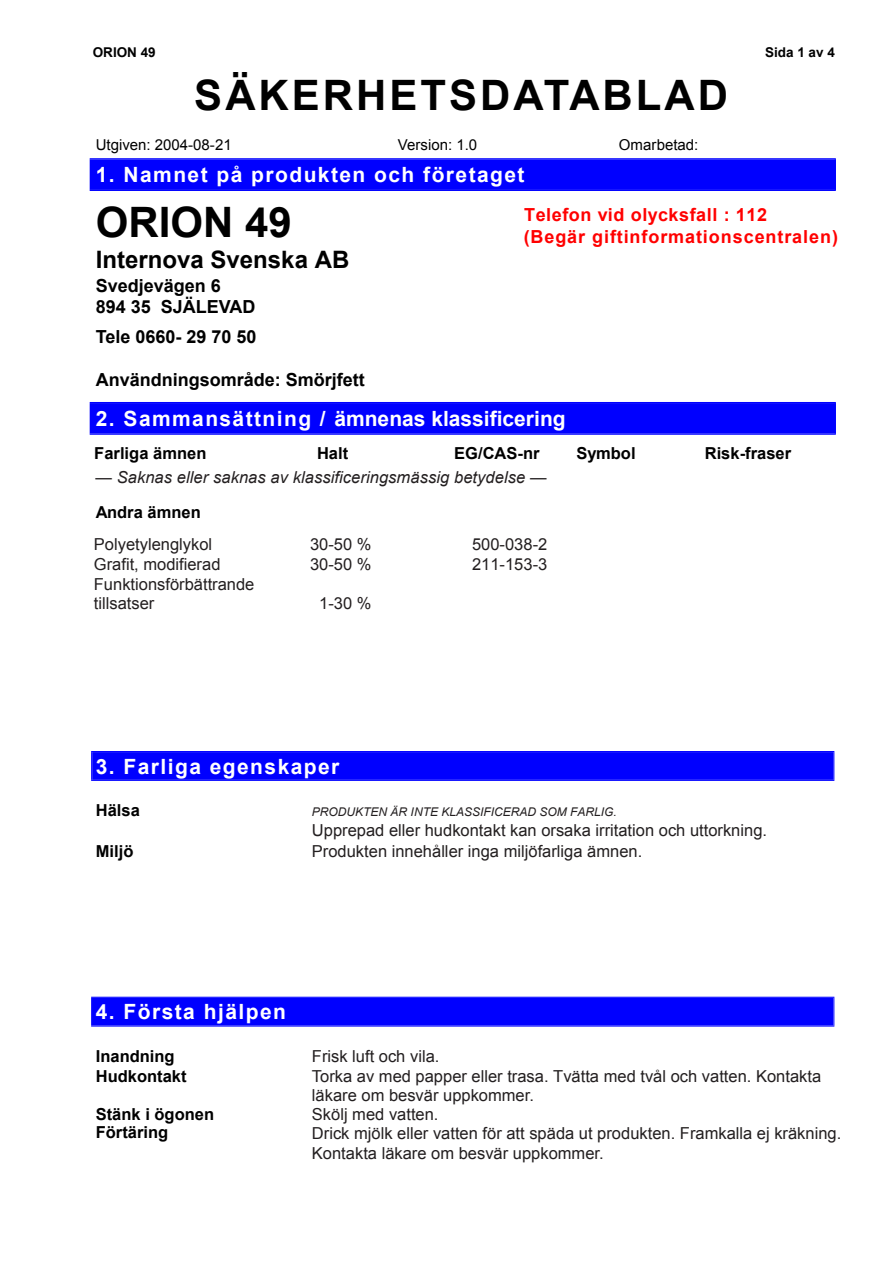
<style>
.page{position:relative;width:893px;height:1263px;background:#fff}
.page>*{position:absolute;margin:0;border:0;box-sizing:border-box;transform-origin:0 0}
.t1{font:700 42px "Arial";letter-spacing:.07em;color:#000}
.t2{font:700 24px "Arial";color:#000}
.t3{font:700 21px "Arial";letter-spacing:.07em;color:#fff}
.t4{font:700 21px "Arial";color:#fff}
.t5{font:700 18px/21.6px "Arial";color:#000}
.t6{font:700 18px/21.3px "Arial";letter-spacing:.045em;color:#f00}
.t7{font:16.5px/19.8px "Arial";color:#231f20}
.t8{font:700 16.5px "Arial";color:#000}
.t9{font:italic 16.5px "Arial";letter-spacing:.005em;color:#231f20}
.t10{font:15px "Arial";color:#000}
.t11{font:700 13.5px "Arial";color:#000}
.t12{font:italic 12px "Arial";color:#231f20}
</style>
<div class="page">
<div style="left:90px;top:159px;width:745px;height:31px;background:#00f"></div>
<hr style="left:90px;top:158px;width:745px;height:1px;background:#00f">
<hr style="left:90px;top:190px;width:745px;height:1px;background:#00f">
<div style="left:90px;top:403px;width:745px;height:31px;background:#00f"></div>
<hr style="left:90px;top:434px;width:745px;height:1px;background:#00f">
<div style="left:92px;top:752px;width:741px;height:28px;background:#00f"></div>
<hr style="left:91px;top:751px;width:743px;height:1px;background:#00f">
<hr style="left:91px;top:780px;width:743px;height:1px;background:#00f">
<svg style="left:91px;top:752px;width:1px;height:28px"></svg>
<svg style="left:833px;top:752px;width:1px;height:28px"></svg>
<div style="left:92px;top:998px;width:741px;height:28px;background:#00f"></div>
<hr style="left:91px;top:997px;width:743px;height:1px;background:#00f">
<hr style="left:91px;top:1026px;width:743px;height:1px;background:#00f">
<svg style="left:91px;top:998px;width:1px;height:28px"></svg>
<svg style="left:833px;top:998px;width:1px;height:28px"></svg>
<hr style="left:90px;top:402px;width:745px;height:1px;background:#00f">
<p class="t11" style="left:93px;top:43px;width:64px">ORION 49</p>
<p class="t11" style="left:765px;top:43px;width:71px">Sida 1 av 4</p>
<p class="t1" style="left:194px;top:67px;width:535px">SÄKERHETSDATABLAD</p>
<p class="t10" style="left:96px;top:135px;width:137px">Utgiven: 2004-08-21</p>
<p class="t10" style="left:398px;top:135px;width:81px">Version: 1.0</p>
<p class="t10" style="left:618px;top:135px;width:81px">Omarbetad:</p>
<p class="t3" style="left:96px;top:161px;width:430px">1. Namnet på produkten och företaget</p>
<p class="t1" style="left:96px;top:195px;width:197px">ORION 49</p>
<p class="t2" style="left:96px;top:243px;width:255px">Internova Svenska AB</p>
<p class="t5" style="left:96px;top:275px;width:161px">Svedjevägen 6<br>894 35 SJÄLEVAD</p>
<p class="t5" style="left:96px;top:327px;width:162px">Tele 0660- 29 70 50</p>
<p class="t6" style="left:523px;top:205px;width:316px">Telefon vid olycksfall : 112<br>(Begär giftinformationscentralen)</p>
<p class="t5" style="left:96px;top:369px;width:271px">Användningsområde: Smörjfett</p>
<p class="t4" style="left:96px;top:405px;width:471px">2. Sammansättning / ämnenas klassificering</p>
<p class="t8" style="left:94px;top:442px;width:114px">Farliga ämnen</p>
<p class="t8" style="left:317px;top:442px;width:33px">Halt</p>
<p class="t8" style="left:454px;top:442px;width:87px">EG/CAS-nr</p>
<p class="t8" style="left:576px;top:442px;width:61px">Symbol</p>
<p class="t8" style="left:704px;top:442px;width:88px">Risk-fraser</p>
<p class="t9" style="left:95px;top:466px;width:452px">— Saknas eller saknas av klassificeringsmässig betydelse —</p>
<p class="t8" style="left:96px;top:501px;width:106px">Andra ämnen</p>
<p class="t7" style="left:94px;top:534px;width:120px">Polyetylenglykol</p>
<p class="t7" style="left:310px;top:534px;width:63px">30-50 %</p>
<p class="t7" style="left:472px;top:534px;width:77px">500-038-2</p>
<p class="t7" style="left:94px;top:554px;width:128px">Grafit, modifierad</p>
<p class="t7" style="left:310px;top:554px;width:63px">30-50 %</p>
<p class="t7" style="left:472px;top:554px;width:77px">211-153-3</p>
<p class="t7" style="left:94px;top:574px;width:162px">Funktionsförbättrande tillsatser</p>
<p class="t7" style="left:319px;top:594px;width:54px">1-30 %</p>
<p class="t3" style="left:96px;top:753px;width:245px">3. Farliga egenskaper</p>
<p class="t8" style="left:96px;top:799px;width:46px">Hälsa</p>
<p class="t12" style="left:312px;top:804px;width:306px">PRODUKTEN ÄR INTE KLASSIFICERAD SOM FARLIG.</p>
<p class="t7" style="left:312px;top:820px;width:456px">Upprepad eller hudkontakt kan orsaka irritation och uttorkning.</p>
<p class="t8" style="left:96px;top:840px;width:39px">Miljö</p>
<p class="t7" style="left:312px;top:841px;width:332px">Produkten innehåller inga miljöfarliga ämnen.</p>
<p class="t3" style="left:96px;top:998px;width:192px">4. Första hjälpen</p>
<p class="t8" style="left:96px;top:1045px;width:80px">Inandning</p>
<p class="t7" style="left:312px;top:1046px;width:129px">Frisk luft och vila.</p>
<p class="t8" style="left:96px;top:1065px;width:92px">Hudkontakt</p>
<p class="t7" style="left:312px;top:1066px;width:511px">Torka av med papper eller trasa. Tvätta med tvål och vatten. Kontakta läkare om besvär uppkommer.</p>
<p class="t8" style="left:96px;top:1103px;width:120px">Stänk i ögonen</p>
<p class="t7" style="left:312px;top:1104px;width:531px">Skölj med vatten.<br>Drick mjölk eller vatten för att späda ut produkten. Framkalla ej kräkning.<br>Kontakta läkare om besvär uppkommer.</p>
<p class="t8" style="left:96px;top:1121px;width:74px">Förtäring</p>
</div>
